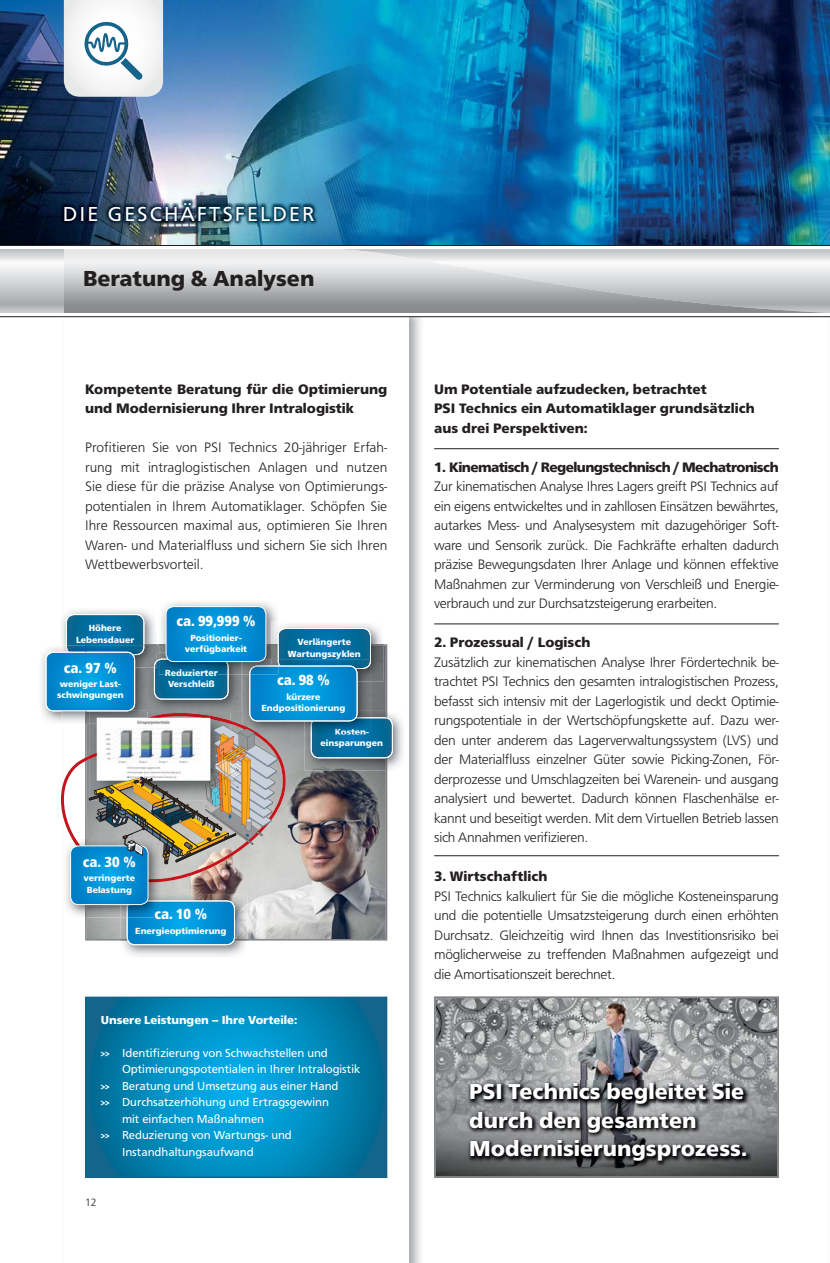
<style>
.page{position:relative;width:830px;height:1263px;background:#fff}
.page>*{position:absolute;margin:0;border:0;box-sizing:border-box;transform-origin:0 0}
.t1{font:700 22.5px/28.5px "Frutus T";color:#fff}
.t2{font:700 22.5px "Frutus T";color:#231f20}
.t3{font:21px "Frutus T";letter-spacing:.1em;color:#fff}
.t4{font:900 condensed 14.55px "Frutiger LT Pro";color:#fff}
.t5{font:300 14.25px/19.5px "Frutus T";letter-spacing:-.02em;color:#231f20;text-align:justify}
.t6{font:700 14.25px/19.5px "Frutus T";color:#231f20}
.t7{font:700 14.25px "Frutus T";letter-spacing:-.04em;color:#231f20}
.t8{font:12px "Frutus T";color:#fff}
.t9{font:700 12px "Frutus T";letter-spacing:-.005em;color:#fff}
.t10{font:300 10.5px "Frutiger LT Pro";color:#231f20}
.t11{font:700 9.15px/11.2px "Frutus T";color:#fff;text-align:center}
.t12{font:700 9.15px "Frutus T";color:#ededee}
.s1{color:#fafbfb}
.s2{color:#f9f9fa}
.s3{color:#eff0f0}
.s4{color:#e2e3e4}
.s5{color:#e3e4e5}
.s6{color:#fcfcfc}
.s7{color:#fff}
.s8{font-weight:700;font-size:9px}
</style>
<div class="page">
<img style="left:0;top:0;width:829px;height:245px">
<img style="left:408px;top:317px;width:15px;height:946px">
<svg style="left:0;top:249px;width:64px;height:64px;background:#d0d1d3"></svg>
<hr style="left:0;top:245px;width:829px;height:1px;background:#231f20">
<hr style="left:0;top:316px;width:829px;height:1px;background:#231f20">
<svg style="left:64px;top:0;width:99px;height:97px"></svg>
<svg style="left:85px;top:882px;width:302px;height:58px;background:#a8a8aa"></svg>
<img style="left:120px;top:894px;width:127px;height:62px">
<img style="left:392px;top:715px;width:11px;height:53px">
<img style="left:162px;top:602px;width:114px;height:12px">
<div style="left:166px;top:607px;width:100px;height:54px;background:linear-gradient(to right,#028ad0,#008ad1);border-radius:8px"></div>
<div style="left:165px;top:606px;width:101px;height:56px;border:1px solid #fff;border-radius:8px"></div>
<img style="left:41px;top:654px;width:4px;height:62px">
<svg style="left:88px;top:999px;width:296px;height:176px;background:#0188b9"></svg>
<div style="left:85px;top:996px;width:302px;height:182px;border:2px solid #16648b"></div>
<img style="left:66px;top:882px;width:95px;height:35px">
<img style="left:120px;top:894px;width:41px;height:23px">
<svg style="left:127px;top:900px;width:108px;height:45px;background:#1296d5"></svg>
<svg style="left:71px;top:846px;width:77px;height:58px;background:#008bd0"></svg>
<div style="left:70px;top:845px;width:78px;height:60px;border:1px solid #fff;border-radius:8px"></div>
<img style="left:45px;top:614px;width:347px;height:268px">
<svg style="left:434px;top:996px;width:344px;height:182px;background:#8d9093"></svg>
<img style="left:467px;top:1080px;width:284px;height:87px">
<img style="left:60px;top:198px;width:258px;height:27px">
<hr style="left:434px;top:448px;width:344px;height:1px;background:#231f20">
<hr style="left:434px;top:623px;width:344px;height:1px;background:#231f20">
<hr style="left:434px;top:855px;width:344px;height:1px;background:#231f20">
<h2 class="t3" style="left:63px;top:203px;width:253px">DIE GESCHÄFTSFELDER</h2>
<h1 class="t2" style="left:83px;top:268px;width:233px">Beratung &amp; Analysen</h1>
<p class="t6" style="left:85px;top:380px;width:303px">Kompetente Beratung für die Optimierung und Modernisierung Ihrer Intralogistik</p>
<p class="t5" style="left:85px;top:438px;width:303px">Profitieren Sie von PSI Technics 20-jähriger Erfah&shy;rung mit intraglogistischen Anlagen und nutzen Sie diese für die präzise Analyse von Optimierungs&shy;potentialen in Ihrem Automatiklager. Schöpfen Sie Ihre Ressourcen maximal aus, optimieren Sie Ihren Waren- und Materialfluss und sichern Sie sich Ihren Wettbewerbsvorteil.</p>
<p class="t11" style="left:76px;top:623px;width:60px">Höhere<br>Lebensdauer</p>
<p class="t4" style="left:64px;top:662px;width:54px">ca. 97 %</p>
<p class="t11" style="left:57px;top:679px;width:68px">weniger Last&shy;schwingungen</p>
<p class="t4" style="left:176px;top:616px;width:81px">ca. 99,999 %</p>
<p class="t11" style="left:185px;top:632px;width:64px">Positionier&shy;verfügbarkeit</p>
<p class="t11" style="left:287px;top:637px;width:75px">Verlängerte<br>Wartungszyklen</p>
<p class="t12" style="left:165px;top:669px;width:54px"><span class="s1">Red</span>u i<span class="s2">z</span> ert<span class="s3">er</span></p>
<p class="t11" style="left:168px;top:679px;width:48px">Verschleiß</p>
<p class="t4" style="left:277px;top:675px;width:54px">ca. 98 %</p>
<p class="t11" style="left:261px;top:691px;width:85px">kürzere<br>Endpositionierung</p>
<p class="t12" style="left:335px;top:727px;width:35px"><span class="s4">K</span>os<span class="s5">t</span>e<span class="s6">n</span><span class="s7">-</span></p>
<p class="t11" style="left:320px;top:738px;width:64px">einsparungen</p>
<p class="t4" style="left:83px;top:856px;width:54px">ca. 30 %</p>
<p class="t11" style="left:83px;top:873px;width:53px">verringerte<br>Belastung</p>
<p class="t4" style="left:154px;top:909px;width:54px"><span class="s2">c</span>a. 10 %</p>
<p class="t11" style="left:135px;top:925px;width:93px">Energieoptimierung</p>
<p class="t9" style="left:101px;top:1014px;width:198px">Unsere Leistungen – Ihre Vorteile:</p>
<p class="t8" style="left:101px;top:1047px;width:228px"><span class="s8">&gt;&gt;</span> Identifizierung von Schwachstellen und</p>
<p class="t8" style="left:122px;top:1063px;width:240px">Optimierungspotentialen in Ihrer Intralogistik</p>
<p class="t8" style="left:101px;top:1080px;width:239px"><span class="s8">&gt;&gt;</span> Beratung und Umsetzung aus einer Hand</p>
<p class="t8" style="left:101px;top:1096px;width:229px"><span class="s8">&gt;&gt;</span> Durchsatzerhöhung und Ertragsgewinn</p>
<p class="t8" style="left:122px;top:1113px;width:143px">mit einfachen Maßnahmen</p>
<p class="t8" style="left:101px;top:1129px;width:193px"><span class="s8">&gt;&gt;</span> Reduzierung von Wartungs- und</p>
<p class="t8" style="left:122px;top:1146px;width:133px">Instandhaltungsaufwand</p>
<p class="t10" style="left:85px;top:1198px;width:13px">12</p>
<p class="t6" style="left:434px;top:380px;width:322px">Um Potentiale aufzudecken, betrachtet<br>PSI Technics ein Automatiklager grundsätzlich aus drei Perspektiven:</p>
<p class="t7" style="left:434px;top:460px;width:346px">1. Kinematisch / Regelungstechnisch / Mechatronisch</p>
<p class="t5" style="left:434px;top:477px;width:346px">Zur kinematischen Analyse Ihres Lagers greift PSI Technics auf ein eigens entwickeltes und in zahllosen Einsätzen bewährtes, autarkes Mess- und Analysesystem mit dazugehöriger Soft&shy;ware und Sensorik zurück. Die Fachkräfte erhalten dadurch präzise Bewegungsdaten Ihrer Anlage und können effektive Maßnahmen zur Verminderung von Verschleiß und Energie&shy;verbrauch und zur Durchsatzsteigerung erarbeiten.</p>
<p class="t6" style="left:434px;top:633px;width:158px">2. Prozessual / Logisch</p>
<p class="t5" style="left:434px;top:653px;width:346px">Zusätzlich zur kinematischen Analyse Ihrer Fördertechnik be&shy;trachtet PSI Technics den gesamten intralogistischen Prozess, befasst sich intensiv mit der Lagerlogistik und deckt Optimie&shy;rungspotentiale in der Wertschöpfungskette auf. Dazu wer&shy;den unter anderem das Lagerverwaltungssystem (LVS) und der Materialfluss einzelner Güter sowie Picking-Zonen, För&shy;derprozesse und Umschlagzeiten bei Warenein- und ausgang analysiert und bewertet. Dadurch können Flaschenhälse er&shy;kannt und beseitigt werden. Mit dem Virtuellen Betrieb lassen sich Annahmen verifizieren.</p>
<p class="t6" style="left:434px;top:867px;width:115px">3. Wirtschaftlich</p>
<p class="t5" style="left:434px;top:887px;width:346px">PSI Technics kalkuliert für Sie die mögliche Kosteneinsparung und die potentielle Umsatzsteigerung durch einen erhöhten Durchsatz. Gleichzeitig wird Ihnen das Investitionsrisiko bei möglicherweise zu treffenden Maßnahmen aufgezeigt und die Amortisationszeit berechnet.</p>
<h1 class="t1" style="left:469px;top:1079px;width:279px">PSI Technics begleitet Sie durch den gesamten<br>Modernisierungsprozess.</h1>
</div>
